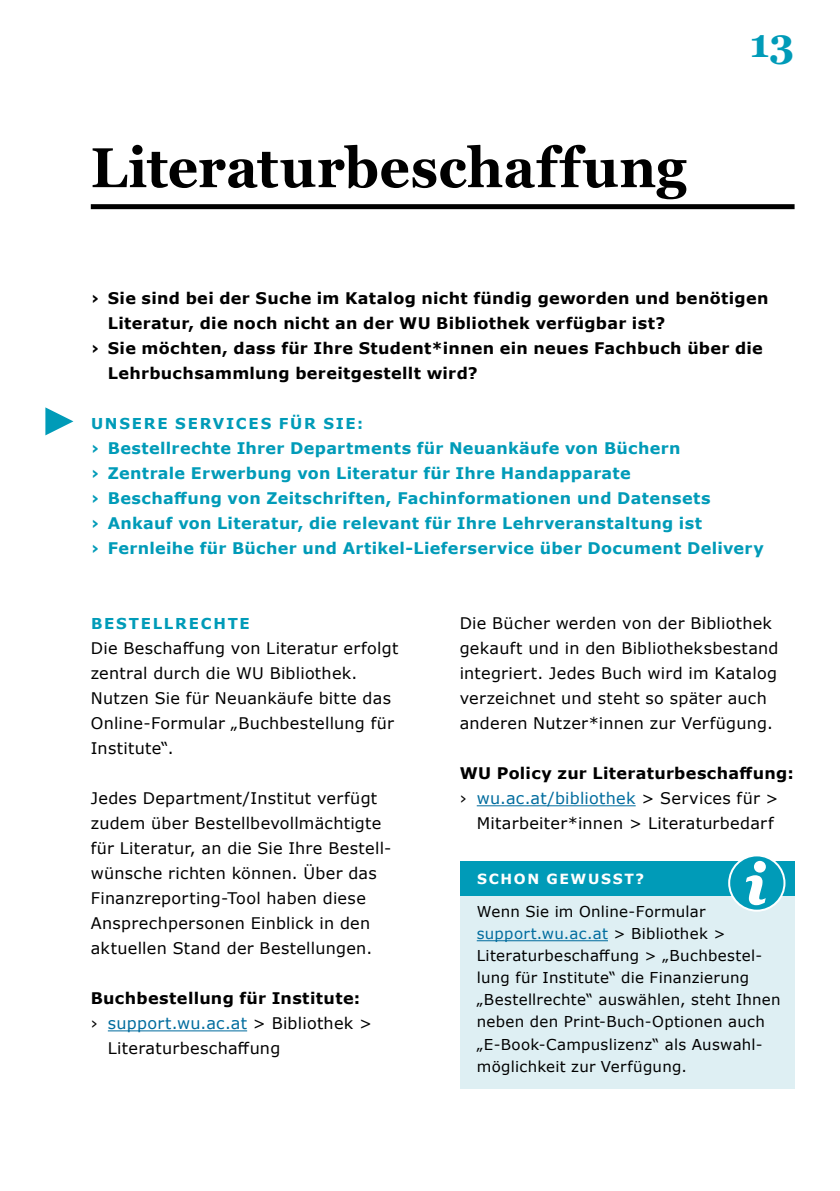
<style>
.page{position:relative;width:840px;height:1191px;background:#fff}
.page>*{position:absolute;margin:0;border:0;box-sizing:border-box;transform-origin:0 0}
.t1{font:700 56px "Georgia";letter-spacing:.005em;color:#000;scale:.95 1}
.t2{font:700 40px "Georgia";color:#009bb8}
.t3{font:16px/25px "Verdana";letter-spacing:.015em;color:#000}
.t4{font:700 16px/25px "Verdana";letter-spacing:.02em;color:#009bb8}
.t5{font:700 16px "Verdana";letter-spacing:.02em;color:#000}
.t6{font:16px "Verdana";letter-spacing:.015em;color:#006c9e}
.t7{font:15px/22px "Verdana";letter-spacing:.02em;color:#000}
.t8{font:700 15px "Verdana";letter-spacing:.115em;color:#009bb8}
.t9{font:700 14px "Verdana";letter-spacing:.12em;color:#fff}
.s1{color:#000}
.s2{color:#006c9e}
</style>
<div class="page">
<hr style="left:108px;top:1030px;width:139px;height:1px;background:#006c9e">
<hr style="left:476px;top:805px;width:159px;height:1px;background:#006c9e">
<svg style="left:45px;top:407px;width:28px;height:28px"></svg>
<div style="left:459px;top:861px;width:335px;height:34px;background:#009bb8"></div>
<div style="left:459px;top:895px;width:335px;height:193px;background:#deeff3"></div>
<hr style="left:476px;top:940px;width:131px;height:1px;background:#006c9e">
<div style="left:728px;top:855px;width:56px;height:55px;background:#009bb8;border-radius:50%"></div>
<div style="left:727px;top:854px;width:58px;height:57px;border:2px solid #fff;border-radius:50%"></div>
<svg style="left:746px;top:860px;width:20px;height:46px"></svg>
<div style="left:91px;top:204px;width:703px;height:5px;background:#000"></div>
<h1 class="t1" style="left:91px;top:132px;width:628px">Literaturbeschaffung</h1>
<h2 class="t2" style="left:749px;top:17px;width:46px">13</h2>
<p class="t5" style="left:91px;top:287px;width:678px">› Sie sind bei der Suche im Katalog nicht fündig geworden und benötigen</p>
<p class="t5" style="left:108px;top:312px;width:558px">Literatur, die noch nicht an der WU Bibliothek verfügbar ist?</p>
<p class="t5" style="left:91px;top:337px;width:673px">› Sie möchten, dass für Ihre Student*innen ein neues Fachbuch über die</p>
<p class="t5" style="left:108px;top:362px;width:371px">Lehrbuchsammlung bereitgestellt wird?</p>
<p class="t8" style="left:91px;top:413px;width:273px">UNSERE SERVICES FÜR SIE:</p>
<p class="t4" style="left:91px;top:435px;width:674px">› Bestellrechte Ihrer Departments für Neuankäufe von Büchern<br>› Zentrale Erwerbung von Literatur für Ihre Handapparate<br>› Beschaffung von Zeitschriften, Fachinformationen und Datensets<br>› Ankauf von Literatur, die relevant für Ihre Lehrveranstaltung ist<br>› Fernleihe für Bücher und Artikel-Lieferservice über Document Delivery</p>
<p class="t8" style="left:91px;top:613px;width:160px">BESTELLRECHTE</p>
<p class="t3" style="left:91px;top:636px;width:309px">Die Beschaffung von Literatur erfolgt zentral durch die WU Bibliothek.<br>Nutzen Sie für Neuankäufe bitte das<br>Online-Formular „Buchbestellung für<br>Institute“.</p>
<p class="t3" style="left:91px;top:786px;width:302px">Jedes Department/Institut verfügt zudem über Bestellbevollmächtigte für Literatur, an die Sie Ihre Bestell&shy;wünsche richten können. Über das Finanzreporting-Tool haben diese Ansprechpersonen Einblick in den aktuellen Stand der Bestellungen.</p>
<p class="t5" style="left:91px;top:987px;width:271px">Buchbestellung für Institute:</p>
<p class="t6" style="left:91px;top:1012px;width:283px"><span class="s1">›</span> support.wu.ac.at <span class="s1">&gt; Bibliothek &gt;</span></p>
<p class="t3" style="left:108px;top:1036px;width:174px">Literaturbeschaffung</p>
<p class="t3" style="left:459px;top:611px;width:320px">Die Bücher werden von der Bibliothek gekauft und in den Bibliotheksbestand integriert. Jedes Buch wird im Katalog verzeichnet und steht so später auch anderen Nutzer*innen zur Verfügung.</p>
<p class="t5" style="left:459px;top:762px;width:335px">WU Policy zur Literaturbeschaffung:</p>
<p class="t6" style="left:459px;top:787px;width:320px"><span class="s1">›</span> wu.ac.at/bibliothek <span class="s1">&gt; Services für &gt;</span></p>
<p class="t3" style="left:476px;top:811px;width:298px">Mitarbeiter*innen &gt; Literaturbedarf</p>
<p class="t9" style="left:476px;top:869px;width:169px">SCHON GEWUSST?</p>
<p class="t7" style="left:476px;top:900px;width:305px">Wenn Sie im Online-Formular <span class="s2">support.wu.ac.at</span> &gt; Bibliothek &gt; Literaturbeschaffung &gt; „Buchbestel&shy;lung für Institute“ die Finanzierung „Bestellrechte“ auswählen, steht Ihnen neben den Print-Buch-Optionen auch „E-Book-Campuslizenz“ als Auswahl&shy;möglichkeit zur Verfügung.</p>
</div>
